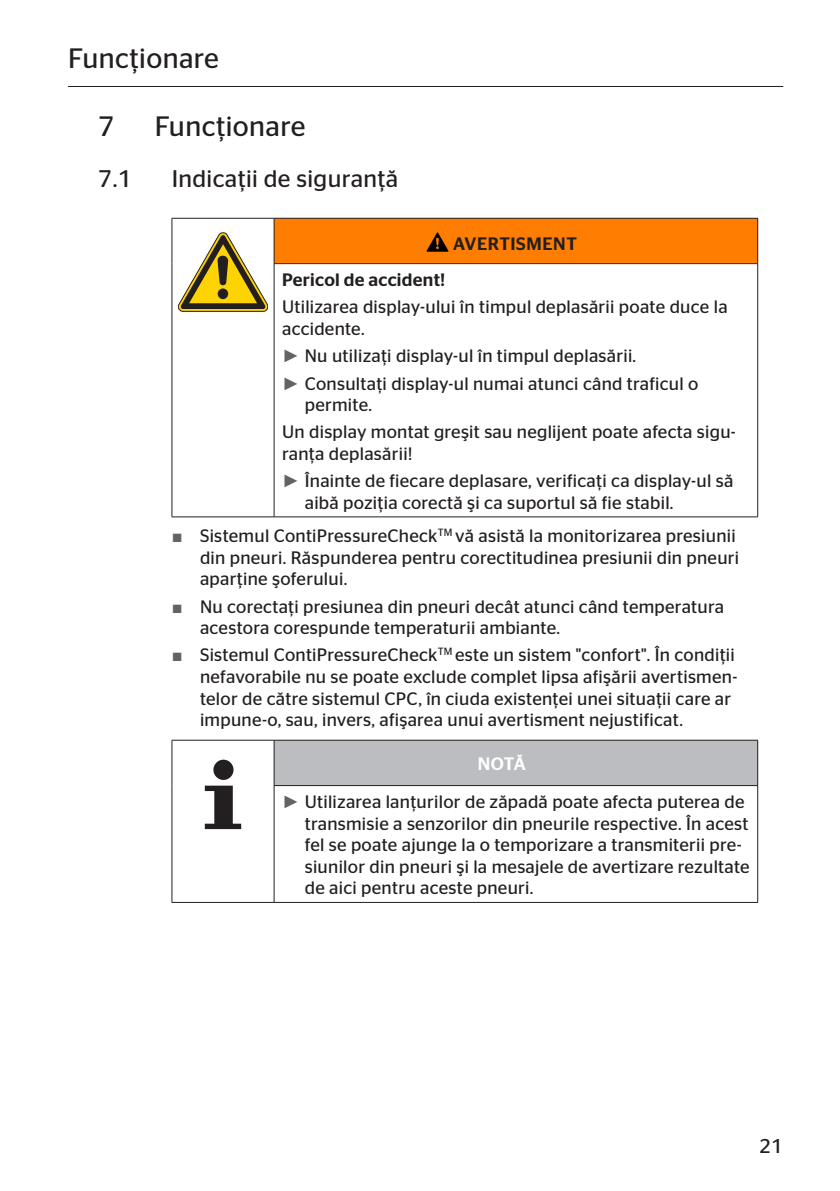
<style>
.page{position:relative;width:840px;height:1191px;background:#fff}
.page>*{position:absolute;margin:0;border:0;box-sizing:border-box;transform-origin:0 0}
.t1{font:28px "Continental Stag Sans";letter-spacing:.015em;color:#231f20}
.t2{font:24px "Continental Stag Sans";letter-spacing:.015em;color:#231f20}
.t3{font:20px "Continental Stag Sans";color:#231f20}
.t4{font:18px/21.6px "Continental Stag Sans";letter-spacing:.015em;color:#231f20}
.t5{font:500 18px "Continental Stag Sans";letter-spacing:.015em;color:#231f20}
.t6{font:500 18px "Continental Stag Sans";letter-spacing:.035em;color:#231f20}
.s1{font-family:"Arial";color:#636366}
.s2{font-weight:500;color:#fff}
</style>
<div class="page">
<hr style="left:68px;top:86px;width:714px;height:1px;background:#231f20">
<div style="left:274px;top:218px;width:483px;height:46px;background:#ff7d00"></div>
<hr style="left:171px;top:516px;width:103px;height:1px;background:#231f20">
<hr style="left:171px;top:218px;width:103px;height:1px;background:#231f20">
<hr style="left:171px;top:218px;width:1px;height:46px;background:#231f20">
<hr style="left:171px;top:264px;width:1px;height:252px;background:#231f20">
<hr style="left:273px;top:264px;width:1px;height:252px;background:#231f20">
<hr style="left:757px;top:264px;width:1px;height:252px;background:#231f20">
<hr style="left:274px;top:516px;width:483px;height:1px;background:#231f20">
<hr style="left:274px;top:218px;width:483px;height:1px;background:#231f20">
<hr style="left:273px;top:218px;width:1px;height:45px;background:#231f20">
<hr style="left:757px;top:218px;width:1px;height:45px;background:#231f20">
<hr style="left:274px;top:263px;width:483px;height:1px;background:#231f20">
<svg style="left:178px;top:232px;width:90px;height:79px"></svg>
<svg style="left:426px;top:232px;width:22px;height:20px"></svg>
<div style="left:274px;top:740px;width:483px;height:45px;background:#bcbdc0"></div>
<hr style="left:171px;top:902px;width:103px;height:1px;background:#231f20">
<hr style="left:171px;top:740px;width:103px;height:1px;background:#231f20">
<hr style="left:171px;top:740px;width:1px;height:45px;background:#231f20">
<hr style="left:171px;top:785px;width:1px;height:117px;background:#231f20">
<hr style="left:273px;top:786px;width:1px;height:116px;background:#231f20">
<hr style="left:757px;top:786px;width:1px;height:116px;background:#231f20">
<hr style="left:274px;top:902px;width:483px;height:1px;background:#231f20">
<hr style="left:274px;top:740px;width:483px;height:1px;background:#231f20">
<hr style="left:273px;top:740px;width:1px;height:45px;background:#231f20">
<hr style="left:757px;top:740px;width:1px;height:45px;background:#231f20">
<hr style="left:274px;top:785px;width:483px;height:1px;background:#231f20">
<svg style="left:205px;top:759px;width:36px;height:70px"></svg>
<h1 class="t1" style="left:68px;top:42px;width:152px">Funcţionare</h1>
<h1 class="t1" style="left:98px;top:110px;width:18px">7</h1>
<h1 class="t1" style="left:154px;top:110px;width:152px">Funcţionare</h1>
<h2 class="t2" style="left:98px;top:165px;width:36px">7.1</h2>
<h2 class="t2" style="left:171px;top:165px;width:228px">Indicaţii de siguranţă</h2>
<p class="t6" style="left:453px;top:233px;width:125px">AVERTISMENT</p>
<p class="t5" style="left:282px;top:269px;width:165px">Pericol de accident!</p>
<p class="t4" style="left:282px;top:296px;width:447px">Utilizarea display-ului în timpul deplasării poate duce la accidente.</p>
<p class="t4" style="left:282px;top:342px;width:417px;line-height:27.2px"><span class="s1">►</span> Nu utilizaţi display-ul în timpul deplasării.<br><span class="s1">►</span> Consultaţi display-ul numai atunci când traficul o</p>
<p class="t4" style="left:282px;top:391px;width:455px;line-height:27.2px;text-indent:23px">permite.<br>Un display montat greşit sau neglijent poate afecta sigu-</p>
<p class="t4" style="left:282px;top:440px;width:452px;line-height:27.2px">ranţa deplasării!<br><span class="s1">►</span> Înainte de fiecare deplasare, verificaţi ca display-ul să</p>
<p class="t4" style="left:304px;top:491px;width:370px">aibă poziţia corectă şi ca suportul să fie stabil.</p>
<p class="t4" style="left:200px;top:525px;width:540px;text-indent:-28px"><span class="s1">■</span> Sistemul ContiPressureCheck<sup>TM</sup> vă asistă la monitorizarea presiunii din pneuri. Răspunderea pentru corectitudinea presiunii din pneuri aparţine şoferului.</p>
<p class="t4" style="left:200px;top:595px;width:525px;text-indent:-28px"><span class="s1">■</span> Nu corectaţi presiunea din pneuri decât atunci când temperatura acestora corespunde temperaturii ambiante.</p>
<p class="t4" style="left:200px;top:644px;width:538px;text-indent:-28px"><span class="s1">■</span> Sistemul ContiPressureCheck<sup>TM</sup> este un sistem "confort". În condiţii nefavorabile nu se poate exclude complet lipsa afişării avertismen&shy;telor de către sistemul CPC, în ciuda existenţei unei situaţii care ar impune-o, sau, invers, afişarea unui avertisment nejustificat.</p>
<p class="t4" style="left:282px;top:745px;width:463px;line-height:37.8px;text-indent:195px"><span class="s2">NOTĂ<br></span><span class="s1">►</span> Utilizarea lanţurilor de zăpadă poate afecta puterea de</p>
<p class="t4" style="left:304px;top:812px;width:446px">transmisie a senzorilor din pneurile respective. În acest fel se poate ajunge la o temporizare a transmiterii pre&shy;siunilor din pneuri şi la mesajele de avertizare rezultate de aici pentru aceste pneuri.</p>
<p class="t3" style="left:758px;top:1134px;width:25px">21</p>
</div>
